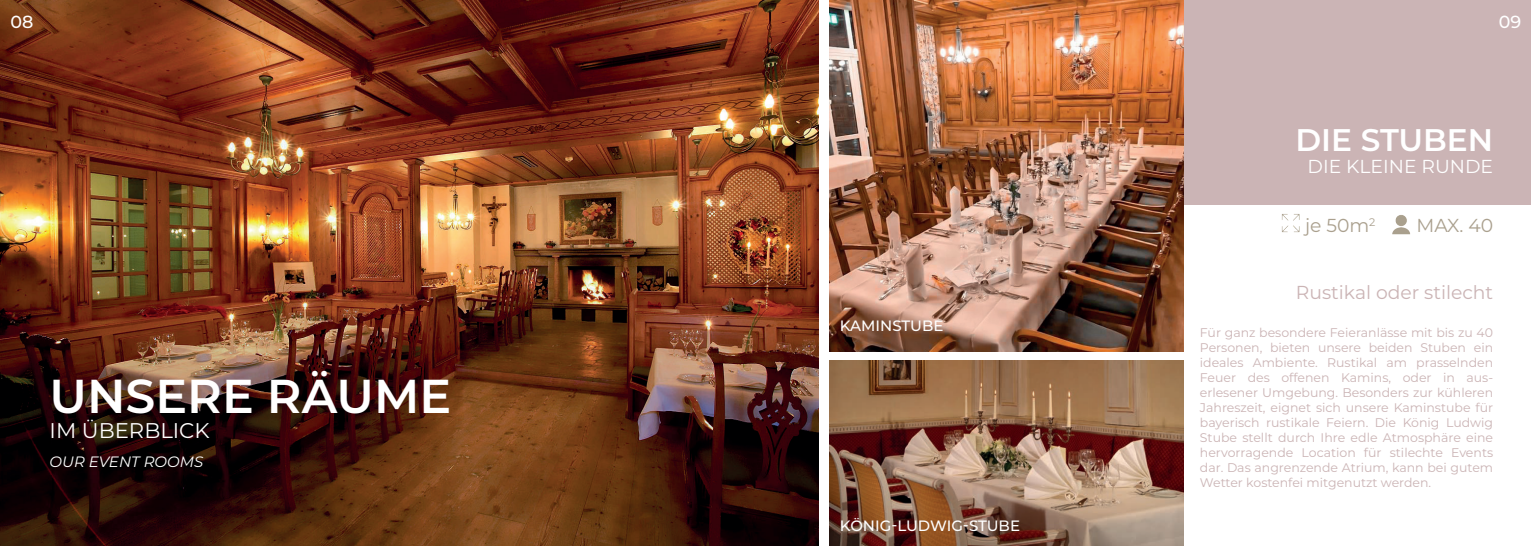
<style>
.page{position:relative;width:1531px;height:546px;background:#fff}
.page>*{position:absolute;margin:0;border:0;box-sizing:border-box;transform-origin:0 0}
.t1{font:600 47.5px "Montserrat";color:#fff}
.t2{font:600 31.25px "Montserrat";color:#fff}
.t3{font:21.25px "Montserrat";color:#fff}
.t4{font:18.75px "Montserrat";color:#cbb4b5}
.t5{font:18.75px "Montserrat";color:#fff}
.t6{font:18.75px "Montserrat";color:#aaa08e}
.t7{font:500 17.5px "Montserrat";color:#fff}
.t8{font:500 15px "Montserrat";color:#fff}
.t9{font:italic 15px "Montserrat";color:#fff}
.t10{font:12.5px/15px "Montserrat";color:#cbb4b5;text-align:justify}
</style>
<div class="page">
<div style="left:829px;top:0;width:702px;height:205px;background:#cbb4b5"></div>
<img style="left:829px;top:0;width:355px;height:351px">
<img style="left:829px;top:361px;width:355px;height:185px">
<img style="left:1281px;top:214px;width:19px;height:19px">
<img style="left:1392px;top:215px;width:18px;height:20px">
<img style="left:0;top:0;width:819px;height:546px">
<h3 class="t7" style="left:11px;top:9px;width:24px">08</h3>
<h3 class="t7" style="left:1498px;top:9px;width:24px">09</h3>
<h2 class="t2" style="left:1295px;top:118px;width:199px">DIE STUBEN</h2>
<h3 class="t5" style="left:1307px;top:154px;width:187px">DIE KLEINE RUNDE</h3>
<h1 class="t1" style="left:50px;top:362px;width:403px">UNSERE RÄUME</h1>
<h3 class="t3" style="left:50px;top:416px;width:162px">IM ÜBERBLICK</h3>
<p class="t9" style="left:50px;top:451px;width:155px">OUR EVENT ROOMS</p>
<p class="t8" style="left:840px;top:315px;width:105px">KAMINSTUBE</p>
<p class="t8" style="left:840px;top:515px;width:182px">KÖNIG-LUDWIG-STUBE</p>
<h3 class="t6" style="left:1305px;top:212px;width:72px">je 50m<sup>2</sup></h3>
<h3 class="t6" style="left:1416px;top:212px;width:78px">MAX. 40</h3>
<h3 class="t4" style="left:1296px;top:279px;width:199px">Rustikal oder stilecht</h3>
<p class="t10" style="left:1200px;top:324px;width:295px">Für ganz besondere Feieranlässe mit bis zu 40<br>Personen, bieten unsere beiden Stuben ein ideales Ambiente. Rustikal am prasselnden Feuer des offenen Kamins, oder in aus&shy;erlesener Umgebung. Besonders zur kühleren Jahreszeit, eignet sich unsere Kaminstube für bayerisch rustikale Feiern. Die König Ludwig Stube stellt durch Ihre edle Atmosphäre eine hervorragende Location für stilechte Events dar. Das angrenzende Atrium, kann bei gutem Wetter kostenfei mitgenutzt werden.</p>
</div>
